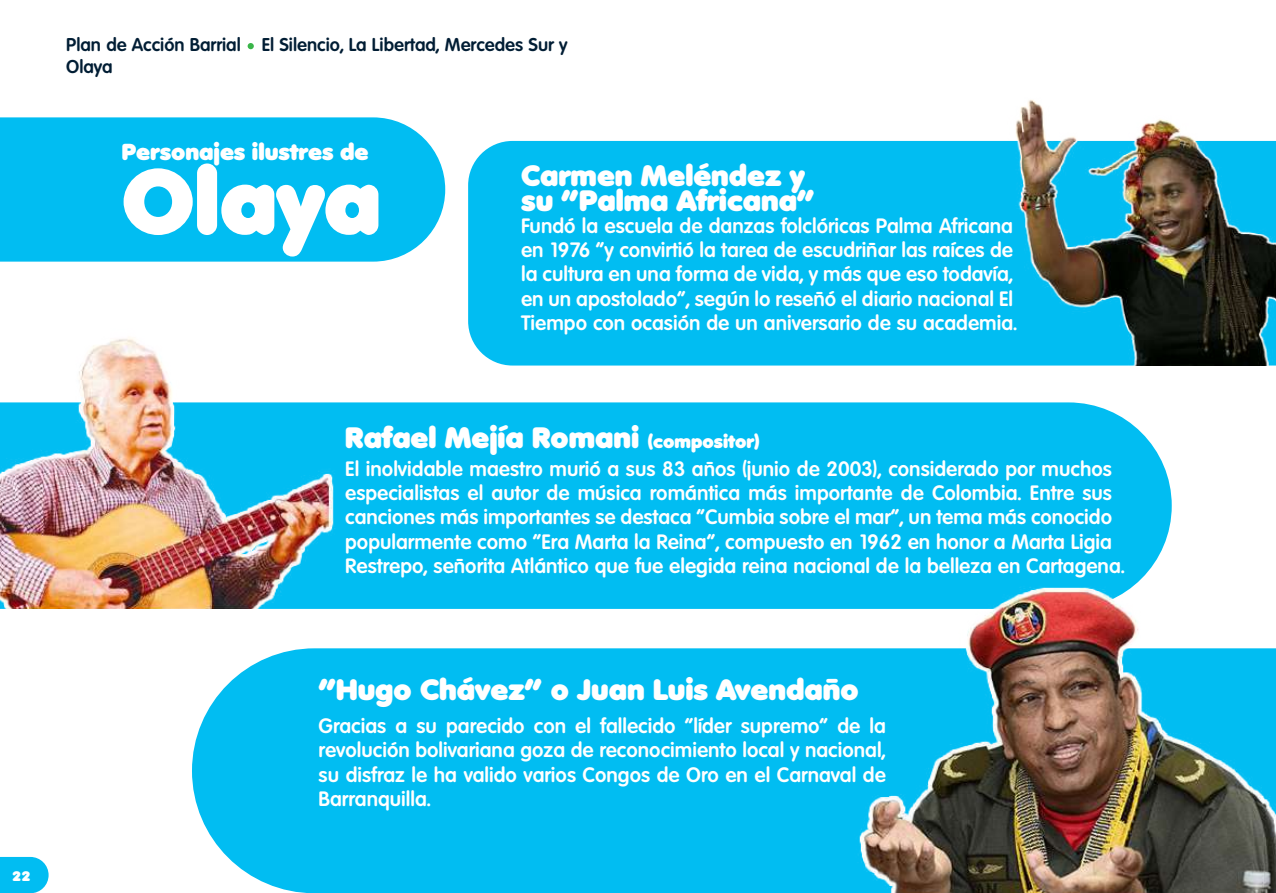
<style>
.page{position:relative;width:1276px;height:893px;background:#fff}
.page>*{position:absolute;margin:0;border:0;box-sizing:border-box;transform-origin:0 0}
.t1{font:900 90px "Volkswagen Serial";color:#fff}
.t2{font:900 28.57px/24.8px "Volkswagen Serial";color:#fff}
.t3{font:900 22.5px "Volkswagen Serial";color:#fff}
.t4{font:700 20.25px/24.3px "Volkswagen Serial";color:#fff}
.t5{font:700 18px/21.6px "Volkswagen Serial";color:#001d34}
.t6{font:900 13.5px "Volkswagen Serial";color:#fff}
.s1{font-size:18px}
</style>
<div class="page">
<div style="left:336px;top:402px;width:835px;height:207px;background:#01bdf2"></div>
<div style="left:0;top:117px;width:445px;height:145px;background:#01bdf2"></div>
<svg style="left:0;top:857px;width:49px;height:36px;background:#16c2f3"></svg>
<svg style="left:248px;top:43px;width:6px;height:6px"></svg>
<div style="left:192px;top:648px;width:656px;height:245px;background:#01bdf2"></div>
<div style="left:468px;top:141px;width:519px;height:225px;background:#01bdf2"></div>
<img style="left:0;top:337px;width:336px;height:272px">
<img style="left:987px;top:100px;width:289px;height:266px">
<img style="left:848px;top:581px;width:428px;height:312px">
<p class="t5" style="left:66px;top:34px;width:503px">Plan de Acción Barrial El Silencio, La Libertad, Mercedes Sur y<br>Olaya</p>
<p class="t3" style="left:122px;top:137px;width:248px">Personajes ilustres de</p>
<h1 class="t1" style="left:122px;top:143px;width:261px">Olaya</h1>
<h2 class="t2" style="left:521px;top:163px;width:295px">Carmen Meléndez y su “Palma Africana”</h2>
<p class="t4" style="left:521px;top:213px;width:498px">Fundó la escuela de danzas folclóricas Palma Africana en 1976 “y convirtió la tarea de escudriñar las raíces de la cultura en una forma de vida, y más que eso todavía, en un apostolado”, según lo reseñó el diario nacional El Tiempo con ocasión de un aniversario de su academia.</p>
<h2 class="t2" style="left:345px;top:424px;width:416px">Rafael Mejía Romani <span class="s1">(compositor)</span></h2>
<p class="t4" style="left:345px;top:456px;width:781px">El inolvidable maestro murió a sus 83 años (junio de 2003), considerado por muchos especialistas el autor de música romántica más importante de Colombia. Entre sus canciones más importantes se destaca “Cumbia sobre el mar”, un tema más conocido popularmente como “Era Marta la Reina”, compuesto en 1962 en honor a Marta Ligia Restrepo, señorita Atlántico que fue elegida reina nacional de la belleza en Cartagena.</p>
<p class="t6" style="left:12px;top:867px;width:20px">22</p>
<h2 class="t2" style="left:319px;top:677px;width:541px">“Hugo Chávez” o Juan Luis Avendaño</h2>
<p class="t4" style="left:319px;top:713px;width:569px;text-align:justify">Gracias a su parecido con el fallecido “líder supremo” de la revolución bolivariana goza de reconocimiento local y nacional, su disfraz le ha valido varios Congos de Oro en el Carnaval de Barranquilla.</p>
</div>
